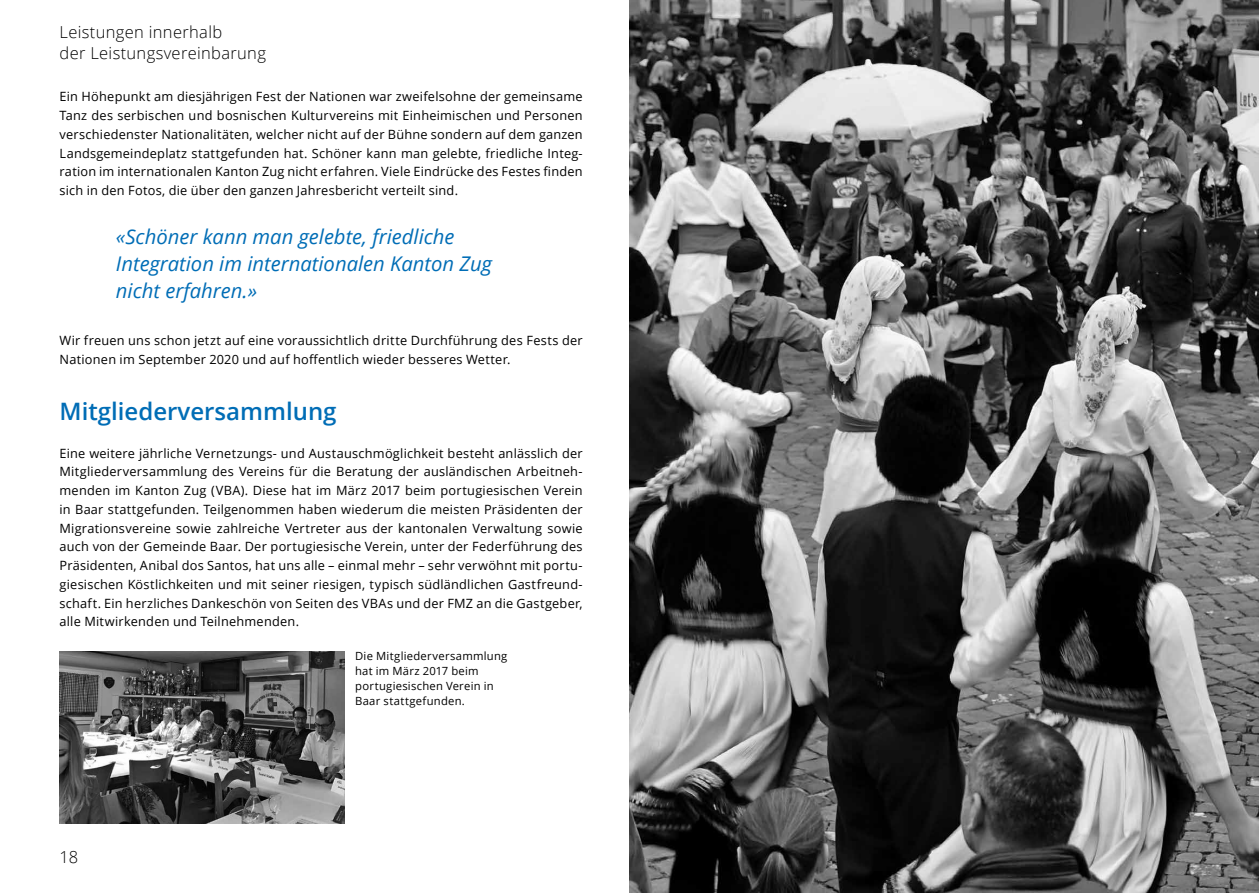
<style>
.page{position:relative;width:1259px;height:893px;background:#fff}
.page>*{position:absolute;margin:0;border:0;box-sizing:border-box;transform-origin:0 0}
.t1{font:600 24px "Open Sans";color:#006db6}
.t2{font:italic 20.25px/27px "Open Sans";color:#006db6}
.t3{font:300 16.5px/21px "Open Sans";letter-spacing:.02em;color:#000}
.t4{font:12.75px/18.8px "Open Sans";letter-spacing:.02em;color:#000;text-align:justify}
.t5{font:11.25px/15px "Open Sans";letter-spacing:.025em;color:#000}
</style>
<div class="page">
<img style="left:60px;top:652px;width:284px;height:172px">
<img style="left:629px;top:0;width:630px;height:893px">
<p class="t3" style="left:60px;top:21px;width:208px">Leistungen innerhalb<br>der Leistungsvereinbarung</p>
<p class="t4" style="left:60px;top:87px;width:525px">Ein Höhepunkt am diesjährigen Fest der Nationen war zweifelsohne der gemeinsame Tanz des serbischen und bosnischen Kulturvereins mit Einheimischen und Personen verschiedenster Nationalitäten, welcher nicht auf der Bühne sondern auf dem ganzen Landsgemeindeplatz stattgefunden hat. Schöner kann man gelebte, friedliche Integ&shy;ration im internationalen Kanton Zug nicht erfahren. Viele Eindrücke des Festes finden sich in den Fotos, die über den ganzen Jahresbericht verteilt sind.</p>
<h2 class="t2" style="left:116px;top:223px;width:378px">«Schöner kann man gelebte, friedliche<br>Integration im internationalen Kanton Zug nicht erfahren.»</h2>
<p class="t4" style="left:60px;top:331px;width:525px">Wir freuen uns schon jetzt auf eine voraussichtlich dritte Durchführung des Fests der<br>Nationen im September 2020 und auf hoffentlich wieder besseres Wetter.</p>
<h1 class="t1" style="left:60px;top:395px;width:278px">Mitgliederversammlung</h1>
<p class="t4" style="left:60px;top:443px;width:525px">Eine weitere jährliche Vernetzungs- und Austauschmöglichkeit besteht anlässlich der Mitgliederversammlung des Vereins für die Beratung der ausländischen Arbeitneh&shy;menden im Kanton Zug (VBA). Diese hat im März 2017 beim portugiesischen Verein in Baar stattgefunden. Teilgenommen haben wiederum die meisten Präsidenten der Migrationsvereine sowie zahlreiche Vertreter aus der kantonalen Verwaltung sowie auch von der Gemeinde Baar. Der portugiesische Verein, unter der Federführung des Präsidenten, Anibal dos Santos, hat uns alle – einmal mehr – sehr verwöhnt mit portu&shy;giesischen Köstlichkeiten und mit seiner riesigen, typisch südländlichen Gastfreund&shy;schaft. Ein herzliches Dankeschön von Seiten des VBAs und der FMZ an die Gastgeber, alle Mitwirkenden und Teilnehmenden.</p>
<p class="t3" style="left:60px;top:846px;width:20px">18</p>
<p class="t5" style="left:355px;top:648px;width:154px">Die Mitgliederversammlung hat im März 2017 beim portugiesischen Verein in<br>Baar stattgefunden.</p>
</div>
